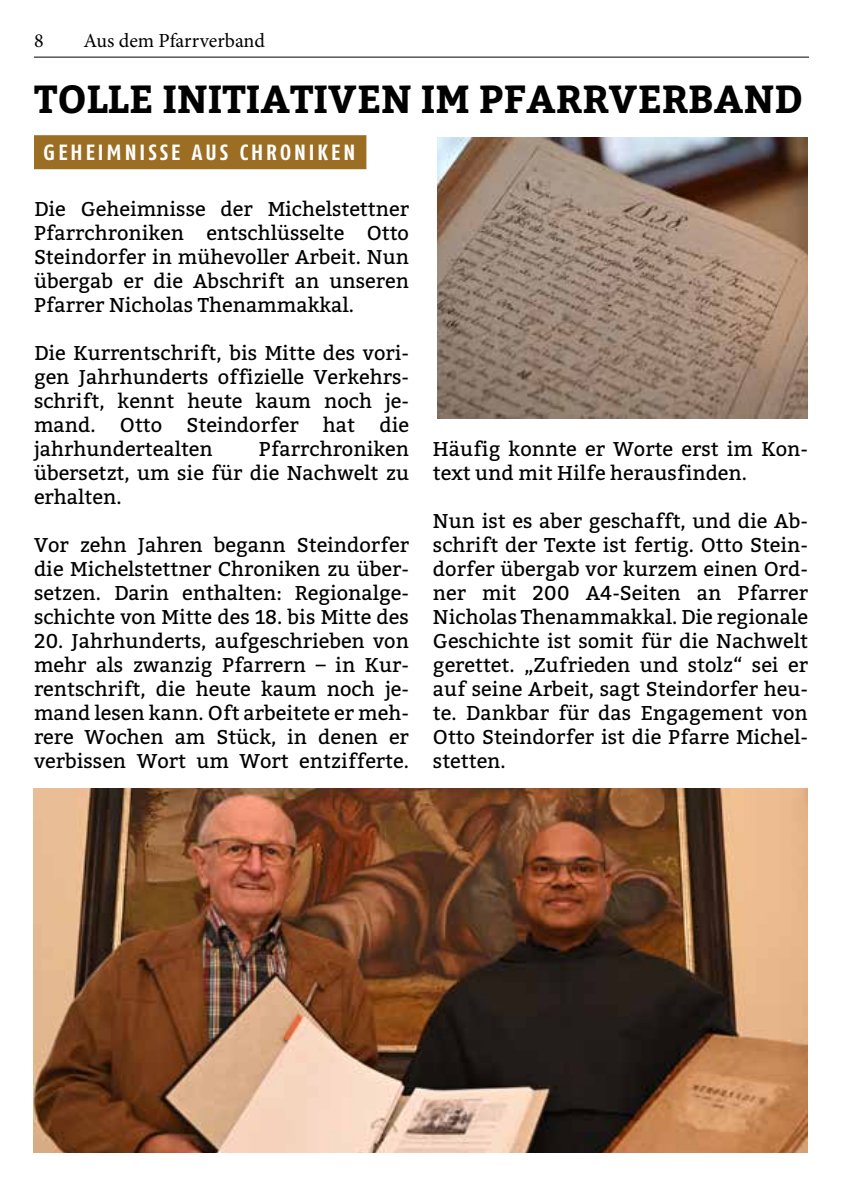
<style>
.page{position:relative;width:842px;height:1191px;background:#fff}
.page>*{position:absolute;margin:0;border:0;box-sizing:border-box;transform-origin:0 0}
.t1{font:700 39px "Bitter";color:#000}
.t2{font:700 22px "Fago Co";letter-spacing:.135em;color:#fff}
.t3{font:20px/24px "Bitter";color:#000;text-align:justify}
.t4{font:20px "Minion Pro";color:#000}
</style>
<div class="page">
<hr style="left:34px;top:57px;width:775px;height:1px;background:#000">
<div style="left:34px;top:135px;width:332px;height:34px;background:#9c6e23"></div>
<img style="left:33px;top:788px;width:774px;height:364px">
<img style="left:437px;top:137px;width:370px;height:281px">
<p class="t4" style="left:34px;top:27px;width:11px">8</p>
<p class="t4" style="left:84px;top:27px;width:183px">Aus dem Pfarrverband</p>
<h1 class="t1" style="left:34px;top:76px;width:770px">TOLLE INITIATIVEN IM PFARRVERBAND</h1>
<p class="t2" style="left:44px;top:139px;width:313px">GEHEIMNISSE AUS CHRONIKEN</p>
<p class="t3" style="left:34px;top:197px;width:376px">Die Geheimnisse der Michelstettner Pfarrchroniken entschlüsselte Otto Steindorfer in mühevoller Arbeit. Nun übergab er die Abschrift an unseren Pfarrer Nicholas Thenammakkal.</p>
<p class="t3" style="left:34px;top:341px;width:376px">Die Kurrentschrift, bis Mitte des vori&shy;gen Jahrhunderts offizielle Verkehrs&shy;schrift, kennt heute kaum noch je&shy;mand. Otto Steindorfer hat die jahrhundertealten</p>
<p class="t3" style="left:34px;top:437px;width:376px;text-indent:225px">Pfarrchroniken übersetzt, um sie für die Nachwelt zu erhalten.</p>
<p class="t3" style="left:34px;top:533px;width:376px">Vor zehn Jahren begann Steindorfer die Michelstettner Chroniken zu über&shy;setzen. Darin enthalten: Regionalge&shy;schichte von Mitte des 18. bis Mitte des</p>
<p class="t3" style="left:34px;top:629px;width:376px">20. Jahrhunderts, aufgeschrieben von mehr als zwanzig Pfarrern – in Kur&shy;rentschrift, die heute kaum noch je&shy;mand lesen kann. Oft arbeitete er meh&shy;rere Wochen am Stück, in denen er verbissen Wort um Wort entzifferte.</p>
<p class="t3" style="left:433px;top:437px;width:376px">Häufig konnte er Worte erst im Kon&shy;text und mit Hilfe herausfinden.</p>
<p class="t3" style="left:433px;top:509px;width:376px">Nun ist es aber geschafft, und die Ab&shy;schrift der Texte ist fertig. Otto Stein&shy;dorfer übergab vor kurzem einen Ord&shy;ner mit 200 A4-Seiten an Pfarrer Nicholas Thenammakkal. Die regionale Geschichte ist somit für die Nachwelt gerettet. „Zufrieden und stolz“ sei er auf seine Arbeit, sagt Steindorfer heu&shy;te. Dankbar für das Engagement von Otto Steindorfer ist die Pfarre Michel&shy;stetten.</p>
</div>
